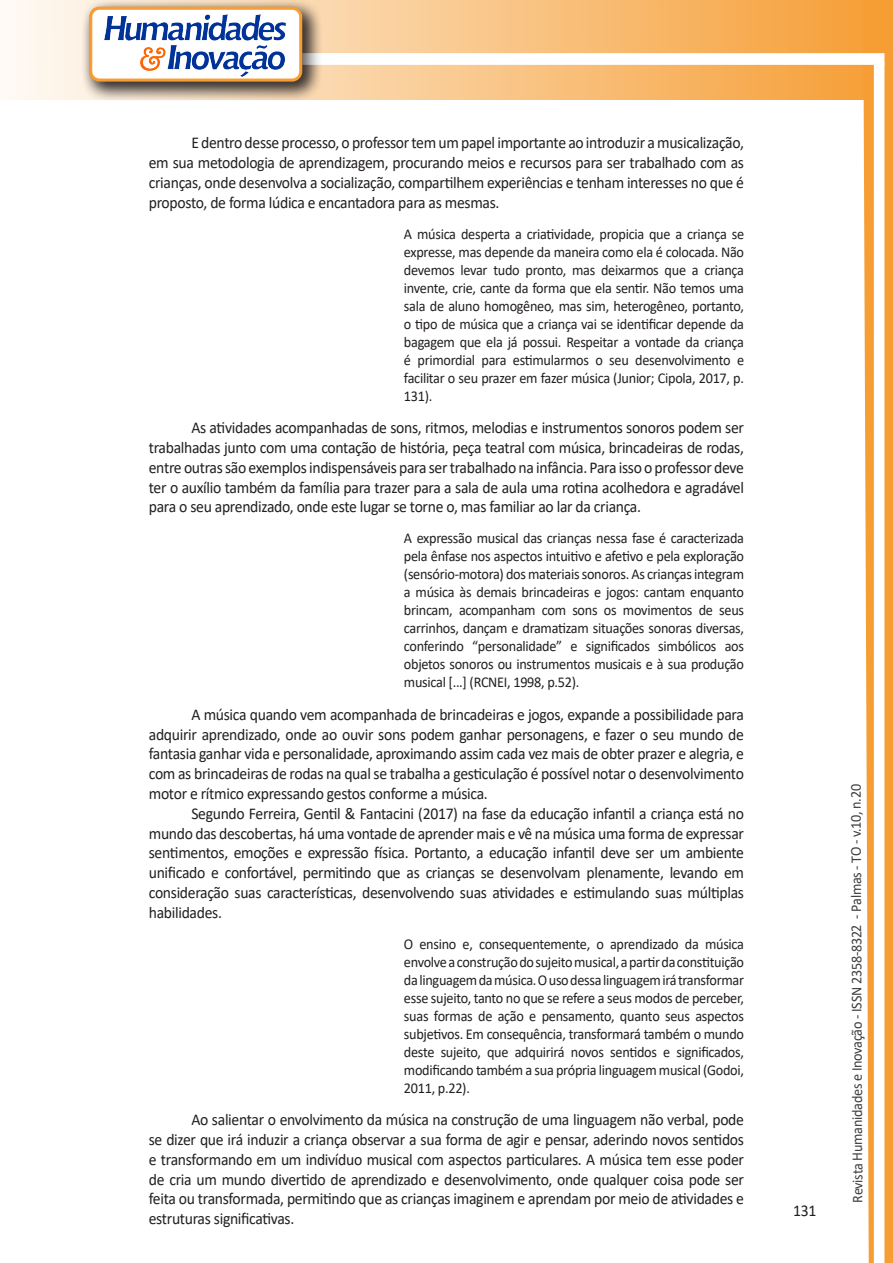
<style>
.page{position:relative;width:893px;height:1263px;background:#fff}
.page>*{position:absolute;margin:0;border:0;box-sizing:border-box;transform-origin:0 0}
.texto{font:16.5px/19.8px "Calibri";letter-spacing:-.02em;color:#231f20;text-align:justify;scale:.95 1}
.citacao{font:15px/18px "Calibri";letter-spacing:-.02em;color:#231f20;text-align:justify;scale:.95 1}
.t1{font:15px "Calibri";letter-spacing:-.025em;color:#3e3e3f;scale:.95 1}
</style>
<div class="page">
<svg style="left:5px;top:0;width:858px;height:100px;background:#f9c484"></svg>
<div style="left:302px;top:53px;width:582px;height:12px;background:#fff;border:2px solid #fff"></div>
<svg style="left:863px;top:0;width:30px;height:1263px"></svg>
<div style="left:81px;top:0;width:241px;height:102px;background:#231f20;opacity:.75"></div>
<div style="left:91px;top:8px;width:210px;height:72px;background:#fff;border-radius:9px"></div>
<img style="left:104px;top:14px;width:181px;height:62px">
<div style="left:89px;top:7px;width:213px;height:75px;border:3px solid #f69e34;border-radius:9px"></div>
<p class="texto" style="left:149px;top:133px;width:628px;text-indent:43px">E dentro desse processo, o professor tem um papel importante ao introduzir a musicalização, em sua metodologia de aprendizagem, procurando meios e recursos para ser trabalhado com as crianças, onde desenvolva a socialização, compartilhem experiências e tenham interesses no que é proposto, de forma lúdica e encantadora para as mesmas.</p>
<p class="citacao" style="left:404px;top:224px;width:360px">A música desperta a criatividade, propicia que a criança se expresse, mas depende da maneira como ela é colocada. Não devemos levar tudo pronto, mas deixarmos que a criança invente, crie, cante da forma que ela sentir. Não temos uma sala de aluno homogêneo, mas sim, heterogêneo, portanto, o tipo de música que a criança vai se identificar depende da bagagem que ela já possui. Respeitar a vontade da criança é primordial para estimularmos o seu desenvolvimento e facilitar o seu prazer em fazer música (Junior; Cipola, 2017, p.<br>131).</p>
<p class="texto" style="left:149px;top:417px;width:628px;text-indent:43px">As atividades acompanhadas de sons, ritmos, melodias e instrumentos sonoros podem ser trabalhadas junto com uma contação de história, peça teatral com música, brincadeiras de rodas, entre outras são exemplos indispensáveis para ser trabalhado na infância. Para isso o professor deve ter o auxílio também da família para trazer para a sala de aula uma rotina acolhedora e agradável para o seu aprendizado, onde este lugar se torne o, mas familiar ao lar da criança.</p>
<p class="citacao" style="left:404px;top:529px;width:360px">A expressão musical das crianças nessa fase é caracterizada pela ênfase nos aspectos intuitivo e afetivo e pela exploração (sensório-motora) dos materiais sonoros. As crianças integram a música às demais brincadeiras e jogos: cantam enquanto brincam, acompanham com sons os movimentos de seus carrinhos, dançam e dramatizam situações sonoras diversas, conferindo “personalidade” e significados simbólicos aos objetos sonoros ou instrumentos musicais e à sua produção musical [...] (RCNEI, 1998, p.52).</p>
<p class="texto" style="left:149px;top:704px;width:628px;text-indent:43px">A música quando vem acompanhada de brincadeiras e jogos, expande a possibilidade para adquirir aprendizado, onde ao ouvir sons podem ganhar personagens, e fazer o seu mundo de fantasia ganhar vida e personalidade, aproximando assim cada vez mais de obter prazer e alegria, e com as brincadeiras de rodas na qual se trabalha a gesticulação é possível notar o desenvolvimento motor e rítmico expressando gestos conforme a música.</p>
<p class="texto" style="left:149px;top:803px;width:628px;text-indent:43px">Segundo Ferreira, Gentil &amp; Fantacini (2017) na fase da educação infantil a criança está no mundo das descobertas, há uma vontade de aprender mais e vê na música uma forma de expressar sentimentos, emoções e expressão física. Portanto, a educação infantil deve ser um ambiente unificado e confortável, permitindo que as crianças se desenvolvam plenamente, levando em consideração suas características, desenvolvendo suas atividades e estimulando suas múltiplas habilidades.</p>
<p class="citacao" style="left:404px;top:934px;width:360px">O ensino e, consequentemente, o aprendizado da música envolve a construção do sujeito musical, a partir da constituição da linguagem da música. O uso dessa linguagem irá transformar esse sujeito, tanto no que se refere a seus modos de perceber, suas formas de ação e pensamento, quanto seus aspectos subjetivos. Em consequência, transformará também o mundo deste sujeito, que adquirirá novos sentidos e significados, modificando também a sua própria linguagem musical (Godoi, 2011, p.22).</p>
<p class="texto" style="left:149px;top:1109px;width:628px;text-indent:43px">Ao salientar o envolvimento da música na construção de uma linguagem não verbal, pode se dizer que irá induzir a criança observar a sua forma de agir e pensar, aderindo novos sentidos e transformando em um indivíduo musical com aspectos particulares. A música tem esse poder de cria um mundo divertido de aprendizado e desenvolvimento, onde qualquer coisa pode ser feita ou transformada, permitindo que as crianças imaginem e aprendam por meio de atividades e estruturas significativas.</p>
<p class="texto" style="left:793px;top:1200px;width:26px">131</p>
<p class="t1" style="left:846px;top:1203px;width:442px;rotate:-90deg">Revista Humanidades e Inovação - ISSN 2358-8322 - Palmas - TO - v.10, n.20</p>
</div>
